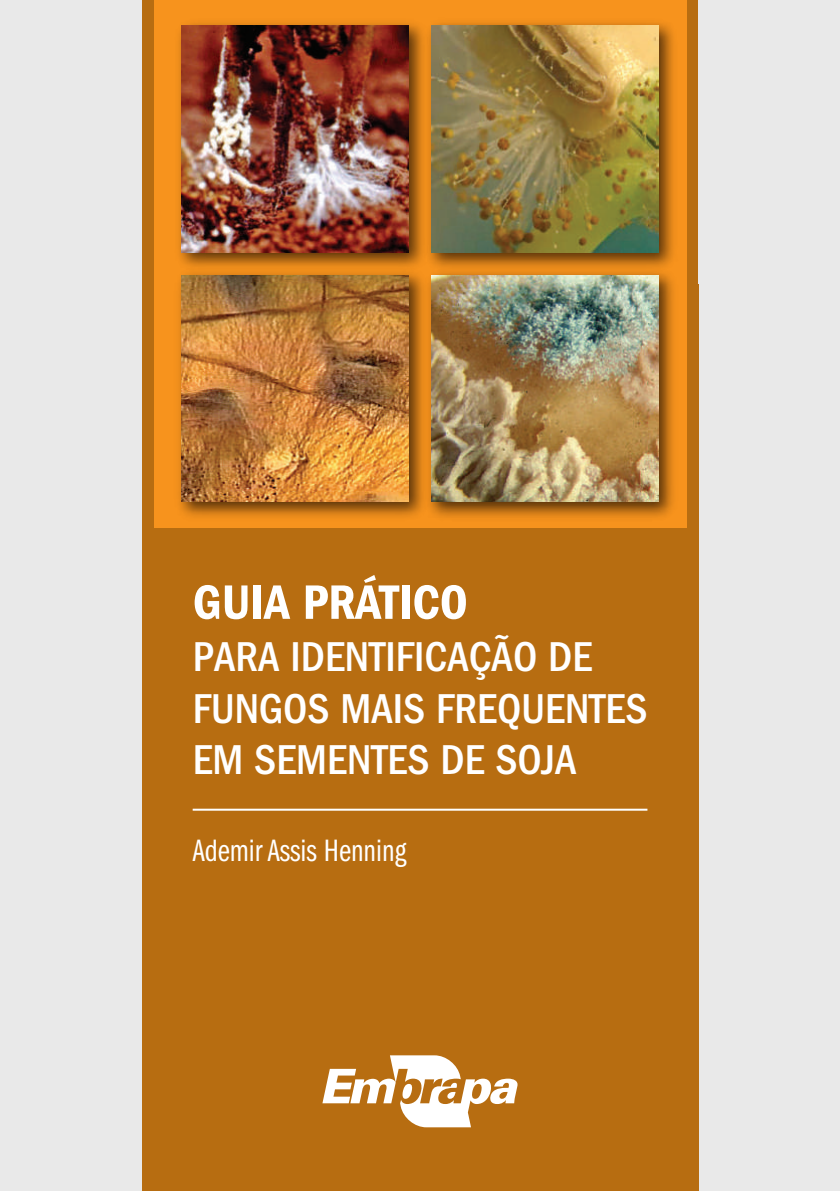
<style>
.page{position:relative;width:840px;height:1191px;background:#fff}
.page>*{position:absolute;margin:0;border:0;box-sizing:border-box;transform-origin:0 0}
.t1{font:50px "ITC Franklin Gothic Std Dm Cd";color:#fff}
.t2{font:500 condensed 43.2px/51.8px "ITC Franklin Gothic Std";color:#fff}
.t3{font:32px "ITC Franklin Gothic Std Bk Cp";color:#fff}
</style>
<div class="page">
<div style="left:0;top:0;width:839px;height:1191px;background:#e9e9e9"></div>
<div style="left:142px;top:0;width:556px;height:1191px;background:#b76d11"></div>
<img style="left:154px;top:333px;width:201px;height:195px">
<img style="left:181px;top:333px;width:174px;height:169px">
<img style="left:154px;top:0;width:251px;height:333px">
<img style="left:181px;top:26px;width:224px;height:226px">
<img style="left:355px;top:237px;width:344px;height:292px">
<img style="left:431px;top:283px;width:227px;height:219px">
<img style="left:405px;top:0;width:294px;height:283px">
<img style="left:431px;top:26px;width:227px;height:226px">
<hr style="left:192px;top:808px;width:455px;height:2px;background:#fff">
<svg style="left:322px;top:1055px;width:196px;height:72px"></svg>
<p class="t1" style="left:192px;top:573px;width:276px">GUIA PRÁTICO</p>
<p class="t2" style="left:192px;top:631px;width:456px">PARA IDENTIFICAÇÃO DE<br>FUNGOS MAIS FREQUENTES<br>EM SEMENTES DE SOJA</p>
<p class="t3" style="left:192px;top:832px;width:215px">Ademir Assis Henning</p>
</div>
